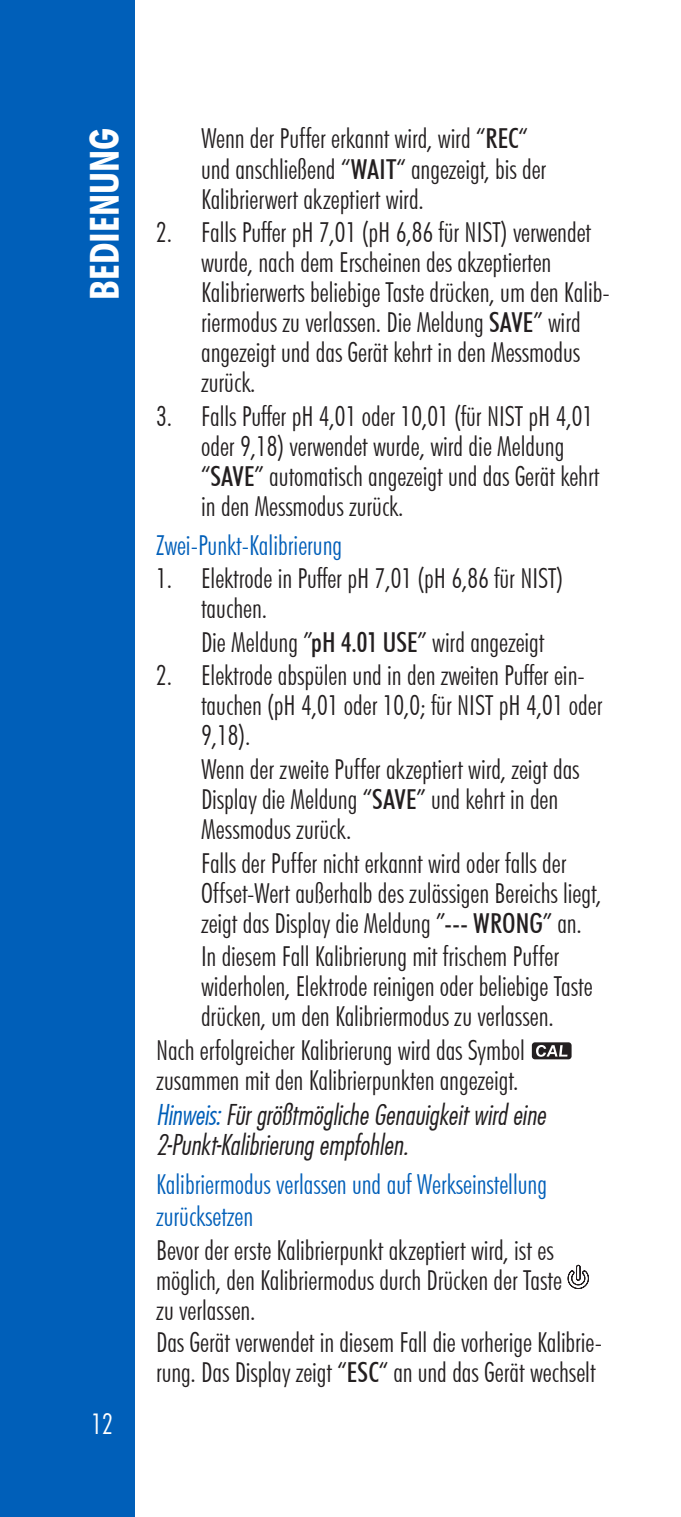
<style>
.page{position:relative;width:681px;height:1517px;background:#fff}
.page>*{position:absolute;margin:0;border:0;box-sizing:border-box;transform-origin:0 0}
.t1{font:700 condensed 40px "Futura BT";color:#fff}
.t2{font:300 condensed 28.5px "Futura BT";color:#fff}
.Eingerückt{font:300 condensed 27.5px/30px "Futura BT";color:#231f20}
.Text{font:300 condensed 27.5px/30px "Futura BT";color:#231f20}
.Überschrift3{font:300 condensed 27.5px/32px "Futura BT";color:#005fb9}
.Hinweis{font:27.5px/30px "Futura Lt Cn BT Italic";letter-spacing:.005em;color:#231f20}
.s1{font-weight:500}
.s2{color:#005fb9}
</style>
<div class="page">
<div style="left:0;top:0;width:135px;height:1517px;background:#005fb9"></div>
<div style="left:531px;top:1042px;width:40px;height:17px;background:#231f20;border-radius:3px"></div>
<svg style="left:536px;top:1045px;width:31px;height:11px"></svg>
<svg style="left:567px;top:1264px;width:21px;height:25px"></svg>
<p class="t1" style="left:80px;top:300px;width:174px;rotate:-90deg">BEDIENUNG</p>
<p class="Eingerückt" style="left:201px;top:123px;width:346px">Wenn der Puffer erkannt wird, wird “<span class="s1">REC</span>“ und anschließend “<span class="s1">WAIT</span>“ angezeigt, bis der<br>Kalibrierwert akzeptiert wird.</p>
<p class="Eingerückt" style="left:201px;top:217px;width:410px;text-indent:-45px">2. Falls Puffer pH 7,01 (pH 6,86 für NIST) verwendet wurde, nach dem Erscheinen des akzeptierten Kalibrierwerts beliebige Taste drücken, um den Kalib&shy;riermodus zu verlassen. Die Meldung <span class="s1">SAVE</span>” wird angezeigt und das Gerät kehrt in den Messmodus zurück.</p>
<p class="Eingerückt" style="left:201px;top:401px;width:399px;text-indent:-45px">3. Falls Puffer pH 4,01 oder 10,01 (für NIST pH 4,01 oder 9,18) verwendet wurde, wird die Meldung “<span class="s1">SAVE</span>” automatisch angezeigt und das Gerät kehrt in den Messmodus zurück.</p>
<p class="Überschrift3" style="left:156px;top:529px;width:187px">Zwei-Punkt-Kalibrierung</p>
<p class="Eingerückt" style="left:201px;top:563px;width:363px;text-indent:-45px">1. Elektrode in Puffer pH 7,01 (pH 6,86 für NIST) tauchen.</p>
<p class="Eingerückt" style="left:201px;top:627px;width:345px">Die Meldung ”<span class="s1">pH 4.01 USE</span>” wird angezeigt</p>
<p class="Eingerückt" style="left:201px;top:660px;width:402px;text-indent:-45px">2. Elektrode abspülen und in den zweiten Puffer ein&shy;tauchen (pH 4,01 oder 10,0; für NIST pH 4,01 oder<br>9,18).</p>
<p class="Eingerückt" style="left:201px;top:754px;width:380px">Wenn der zweite Puffer akzeptiert wird, zeigt das<br>Display die Meldung “<span class="s1">SAVE</span>” und kehrt in den<br>Messmodus zurück.</p>
<p class="Eingerückt" style="left:201px;top:847px;width:401px">Falls der Puffer nicht erkannt wird oder falls der<br>Offset-Wert außerhalb des zulässigen Bereichs liegt, zeigt das Display die Meldung ”<span class="s1">--- WRONG</span>” an.</p>
<p class="Eingerückt" style="left:201px;top:941px;width:393px">In diesem Fall Kalibrierung mit frischem Puffer widerholen, Elektrode reinigen oder beliebige Taste drücken, um den Kalibriermodus zu verlassen.</p>
<p class="Text" style="left:156px;top:1034px;width:370px">Nach erfolgreicher Kalibrierung wird das Symbol zusammen mit den Kalibrierpunkten angezeigt.</p>
<p class="Hinweis" style="left:156px;top:1099px;width:391px"><span class="s2">Hinweis:</span> Für größtmögliche Genauigkeit wird eine<br>2-Punkt-Kalibrierung empfohlen.</p>
<p class="Überschrift3" style="left:156px;top:1168px;width:392px">Kalibriermodus verlassen und auf Werkseinstellung zurücksetzen</p>
<p class="Text" style="left:156px;top:1234px;width:407px">Bevor der erste Kalibrierpunkt akzeptiert wird, ist es möglich, den Kalibriermodus durch Drücken der Taste zu verlassen.</p>
<p class="Text" style="left:156px;top:1326px;width:447px">Das Gerät verwendet in diesem Fall die vorherige Kalibrie&shy;rung. Das Display zeigt “<span class="s1">ESC</span>“ an und das Gerät wechselt</p>
<p class="t2" style="left:91px;top:1406px;width:24px">12</p>
</div>
